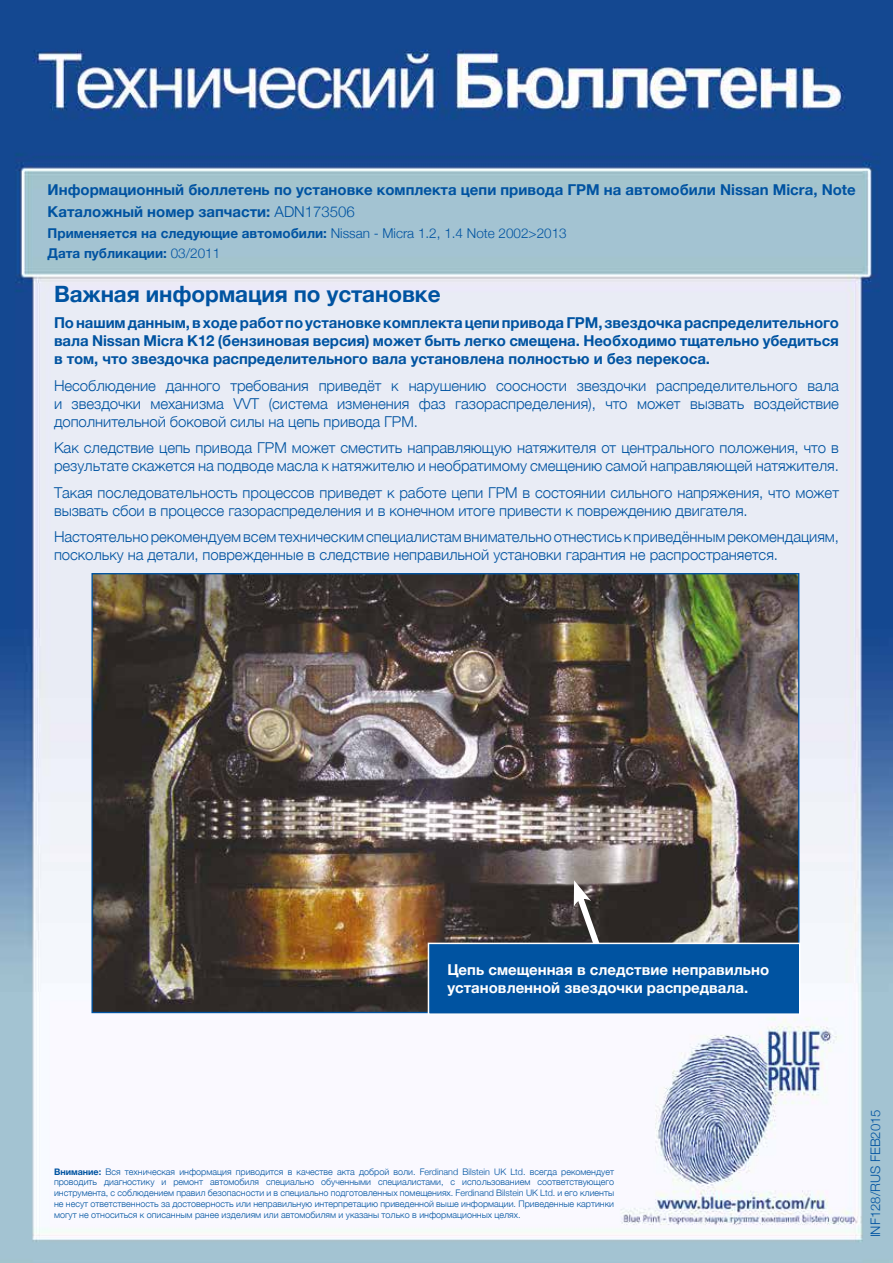
<style>
.page{position:relative;width:893px;height:1263px;background:#fff}
.page>*{position:absolute;margin:0;border:0;box-sizing:border-box;transform-origin:0 0}
.t1{font:700 22.5px "Helvetica Neue";letter-spacing:-.005em;color:#0053a1}
.t2{font:300 15px/18px "Helvetica Neue";letter-spacing:-.005em;color:#0053a1}
.t3{font:700 15px/18px "Helvetica Neue";color:#0053a1}
.t4{font:700 15px/18px "Helvetica Neue";color:#fff}
.t5{font:700 13.5px/20.4px "Helvetica Neue";color:#0053a1}
.t6{font:300 13.2px "Helvetica Neue";color:#0053a1}
.t7{font:300 9px/10.8px "Helvetica Neue";color:#0053a1;text-align:justify}
.s1{font-weight:300}
.s2{font-weight:700}
</style>
<div class="page">
<img style="left:0;top:0;width:893px;height:1263px">
<img style="left:93px;top:575px;width:704px;height:436px">
<svg style="left:571px;top:880px;width:50px;height:63px;background:#5b5654"></svg>
<div style="left:428px;top:943px;width:372px;height:72px;background:#0053a1;border:2px solid #fff"></div>
<p class="t3" style="left:48px;top:179px;width:810px;line-height:22.2px">Информационный бюллетень по установке комплекта цепи привода ГРМ на автомобили Nissan Micra, Note<br>Каталожный номер запчасти: <span class="s1">ADN173506</span></p>
<p class="t5" style="left:48px;top:223px;width:521px">Применяется на следующие автомобили: <span class="s1">Nissan - Micra 1.2, 1.4 Note 2002&gt;2013<br></span>Дата публикации: <span class="s1">03/2011</span></p>
<h1 class="t1" style="left:54px;top:276px;width:388px">Важная информация по установке</h1>
<p class="t3" style="left:54px;top:314px;width:786px;text-align:justify">По нашим данным, в ходе работ по установке комплекта цепи привода ГРМ, звездочка распределительного вала Nissan Micra K12 (бензиновая версия) может быть легко смещена. Необходимо тщательно убедиться в том, что звездочка распределительного вала установлена полностью и без перекоса.</p>
<p class="t2" style="left:54px;top:375px;width:786px;text-align:justify">Несоблюдение данного требования приведёт к нарушению соосности звездочки распределительного вала и звездочки механизма VVT (система изменения фаз газораспределения), что может вызвать воздействие дополнительной боковой силы на цепь привода ГРМ.</p>
<p class="t2" style="left:54px;top:438px;width:786px">Как следствие цепь привода ГРМ может сместить направляющую натяжителя от центрального положения, что в результате скажется на подводе масла к натяжителю и необратимому смещению самой направляющей натяжителя.</p>
<p class="t2" style="left:54px;top:482px;width:786px">Такая последовательность процессов приведет к работе цепи ГРМ в состоянии сильного напряжения, что может вызвать сбои в процессе газораспределения и в конечном итоге привести к повреждению двигателя.</p>
<p class="t2" style="left:54px;top:527px;width:786px">Настоятельно рекомендуем всем техническим специалистам внимательно отнестись к приведённым рекомендациям, поскольку на детали, поврежденные в следствие неправильной установки гарантия не распространяется.</p>
<p class="t4" style="left:447px;top:961px;width:323px">Цепь смещенная в следствие неправильно установленной звездочки распредвала.</p>
<p class="t7" style="left:54px;top:1165px;width:562px"><span class="s2">Внимание:</span> Вся техническая информация приводится в качестве акта доброй воли. Ferdinand Bilstein UK Ltd. всегда рекомендует проводить диагностику и ремонт автомобиля специально обученными специалистами, с использованием соответствующего инструмента, с соблюдением правил безопасности и в специально подготовленных помещениях. Ferdinand Bilstein UK Ltd. и его клиенты не несут ответственность за достоверность или неправильную интерпретацию приведенной выше информации. Приведенные картинки могут не относиться к описанным ранее изделиям или автомобилям и указаны только в информационных целях.</p>
<p class="t6" style="left:865px;top:1237px;width:130px;rotate:-90deg">INF128/RUS FEB2015</p>
</div>
